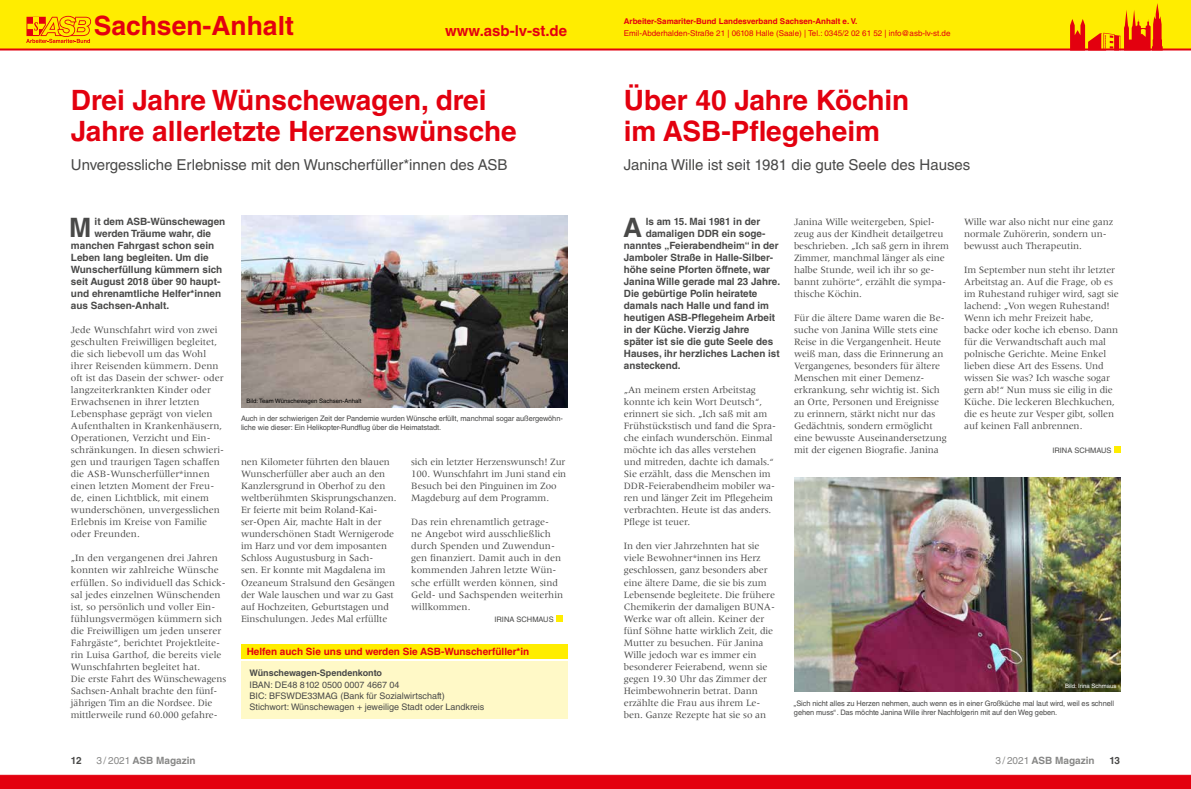
<style>
.page{position:relative;width:1191px;height:789px;background:#fff}
.page>*{position:absolute;margin:0;border:0;box-sizing:border-box;transform-origin:0 0}
.t1{font:700 28px/31px "Helvetica LT Std";color:#e3000f}
.t2{font:700 26.7px "Helvetica LT Std";color:#494948}
.t3{font:700 26.5px "Helvetica LT Std";color:#e3000f}
.t4{font:15px "Helvetica LT Std";color:#494948}
.t5{font:700 15px "Helvetica LT Std";color:#e3000f}
.t6{font:10px/12px "Meridien LT Std";letter-spacing:-.01em;color:#494948}
.t7{font:700 10px "Helvetica LT Std";color:#494948}
.t8{font:700 10px "Helvetica LT Std";color:#e3000f}
.t9{font:700 10px "Helvetica LT Std";color:#878786}
.t10{font:9px/11.4px "Helvetica LT Std";color:#494948}
.t11{font:700 9px "Helvetica LT Std";color:#494948}
.t12{font:8px "Helvetica LT Std";color:#e3000f}
.t13{font:700 8px "Helvetica LT Std";color:#e3000f}
.t14{font:7.5px/9px "Helvetica LT Std";letter-spacing:-.01em;color:#494948}
.t15{font:6px "Helvetica LT Std";color:#000}
.t16{font:6px "Helvetica LT Std";color:#fff}
.s1{font-weight:400}
</style>
<div class="page">
<div style="left:0;top:0;width:1191px;height:50px;background:#ffed00"></div>
<svg style="left:26px;top:16px;width:65px;height:27px"></svg>
<svg style="left:1070px;top:3px;width:92px;height:47px"></svg>
<div style="left:556px;top:614px;width:7px;height:7px;background:#ffed00"></div>
<div style="left:1114px;top:446px;width:6px;height:7px;background:#ffed00"></div>
<img style="left:241px;top:215px;width:326px;height:192px">
<img style="left:794px;top:477px;width:326px;height:214px">
<div style="left:241px;top:644px;width:326px;height:14px;background:#ffed00"></div>
<div style="left:241px;top:660px;width:326px;height:58px;background:#fff9c7"></div>
<svg style="left:0;top:774px;width:1191px;height:14px"></svg>
<h3 class="t3" style="left:94px;top:10px;width:201px">Sachsen-Anhalt</h3>
<h3 class="t5" style="left:445px;top:21px;width:123px">www.asb-lv-st.de</h3>
<p class="t13" style="left:624px;top:16px;width:235px">Arbeiter-Samariter-Bund Landesverband Sachsen-Anhalt e. V.</p>
<p class="t12" style="left:624px;top:28px;width:328px">Emil-Abderhalden-Straße 21 | 06108 Halle (Saale) | Tel.: 0345/2 02 61 52 | info@asb-lv-st.de</p>
<h1 class="t1" style="left:71px;top:84px;width:447px">Drei Jahre Wünschewagen, drei<br>Jahre allerletzte Herzenswünsche</h1>
<h1 class="t1" style="left:624px;top:84px;width:287px">Über 40 Jahre Köchin im ASB-Pflegeheim</h1>
<h3 class="t4" style="left:71px;top:156px;width:438px">Unvergessliche Erlebnisse mit den Wunscherfüller*innen des ASB</h3>
<h3 class="t4" style="left:624px;top:156px;width:348px">Janina Wille ist seit 1981 die gute Seele des Hauses</h3>
<h2 class="t2" style="left:69px;top:211px;width:24px">M</h2>
<p class="t7" style="left:95px;top:215px;width:132px">it dem ASB-Wünschewagen</p>
<p class="t7" style="left:95px;top:227px;width:118px">werden Träume wahr, die</p>
<p class="t7" style="left:71px;top:239px;width:145px">manchen Fahrgast schon sein</p>
<p class="t7" style="left:71px;top:251px;width:139px">Leben lang begleiten. Um die</p>
<p class="t7" style="left:71px;top:263px;width:153px">Wunscherfüllung kümmern sich</p>
<p class="t7" style="left:71px;top:275px;width:151px">seit August 2018 über 90 haupt-</p>
<p class="t7" style="left:71px;top:287px;width:152px">und ehrenamtliche Helfer*innen</p>
<p class="t7" style="left:71px;top:299px;width:100px">aus Sachsen-Anhalt.</p>
<p class="t6" style="left:71px;top:324px;width:155px">Jede Wunschfahrt wird von zwei geschulten Freiwilligen begleitet, die sich liebevoll um das Wohl ihrer Reisenden kümmern. Denn oft ist das Dasein der schwer- oder langzeiterkrankten Kinder oder<br>Erwachsenen in ihrer letzten<br>Lebensphase geprägt von vielen<br>Aufenthalten in Krankenhäusern,<br>Operationen, Verzicht und Ein&shy;schränkungen. In diesen schwieri&shy;gen und traurigen Tagen schaffen die ASB-Wunscherfüller*innen einen letzten Moment der Freu&shy;de, einen Lichtblick, mit einem wunderschönen, unvergesslichen<br>Erlebnis im Kreise von Familie oder Freunden.</p>
<p class="t6" style="left:71px;top:552px;width:157px">„In den vergangenen drei Jahren konnten wir zahlreiche Wünsche erfüllen. So individuell das Schick&shy;sal jedes einzelnen Wünschenden ist, so persönlich und voller Ein&shy;fühlungsvermögen kümmern sich die Freiwilligen um jeden unserer Fahrgäste“, berichtet Projektleite&shy;rin Luisa Garthof, die bereits viele Wunschfahrten begleitet hat.<br>Die erste Fahrt des Wünschewagens Sachsen-Anhalt brachte den fünf&shy;jährigen Tim an die Nordsee. Die mittlerweile rund 60.000 gefahre-</p>
<p class="t15" style="left:246px;top:397px;width:117px">Bild: Team Wünschewagen Sachsen-Anhalt</p>
<p class="t14" style="left:241px;top:413px;width:323px">Auch in der schwierigen Zeit der Pandemie wurden Wünsche erfüllt, manchmal sogar außergewöhn&shy;liche wie dieser: Ein Helikopter-Rundflug über die Heimatstadt.</p>
<p class="t6" style="left:241px;top:456px;width:157px">nen Kilometer führten den blauen<br>Wunscherfüller aber auch an den<br>Kanzlersgrund in Oberhof zu den weltberühmten Skisprungschanzen.<br>Er feierte mit beim Roland-Kai&shy;ser-Open Air, machte Halt in der wunderschönen Stadt Wernigerode im Harz und vor dem imposanten<br>Schloss Augustusburg in Sach-<br>sen. Er konnte mit Magdalena im<br>Ozeaneum Stralsund den Gesängen der Wale lauschen und war zu Gast auf Hochzeiten, Geburtstagen und<br>Einschulungen. Jedes Mal erfüllte</p>
<p class="t6" style="left:411px;top:456px;width:157px">sich ein letzter Herzenswunsch! Zur<br>100. Wunschfahrt im Juni stand ein<br>Besuch bei den Pinguinen im Zoo<br>Magdeburg auf dem Programm.</p>
<p class="t6" style="left:411px;top:516px;width:154px">Das rein ehrenamtlich getrage-<br>ne Angebot wird ausschließlich durch Spenden und Zuwendun&shy;gen finanziert. Damit auch in den kommenden Jahren letzte Wün&shy;sche erfüllt werden können, sind<br>Geld- und Sachspenden weiterhin willkommen.</p>
<p class="t14" style="left:494px;top:614px;width:61px">IRINA SCHMAUS</p>
<p class="t8" style="left:247px;top:645px;width:284px">Helfen auch Sie uns und werden Sie ASB-Wunscherfüller*in</p>
<p class="t11" style="left:249px;top:667px;width:134px">Wünschewagen-Spendenkonto</p>
<p class="t10" style="left:249px;top:678px;width:236px">IBAN: DE48 8102 0500 0007 4667 04<br>BIC: BFSWDE33MAG (Bank für Sozialwirtschaft)<br>Stichwort: Wünschewagen + jeweilige Stadt oder Landkreis</p>
<h2 class="t2" style="left:623px;top:211px;width:21px">A</h2>
<p class="t7" style="left:645px;top:215px;width:116px">ls am 15. Mai 1981 in der</p>
<p class="t7" style="left:645px;top:227px;width:121px">damaligen DDR ein soge-</p>
<p class="t7" style="left:624px;top:239px;width:156px">nanntes „Feierabendheim“ in der</p>
<p class="t7" style="left:624px;top:251px;width:151px">Jamboler Straße in Halle-Silber-</p>
<p class="t7" style="left:624px;top:263px;width:148px">höhe seine Pforten öffnete, war</p>
<p class="t7" style="left:624px;top:275px;width:158px">Janina Wille gerade mal 23 Jahre.</p>
<p class="t7" style="left:624px;top:287px;width:135px">Die gebürtige Polin heiratete</p>
<p class="t7" style="left:624px;top:299px;width:147px">damals nach Halle und fand im</p>
<p class="t7" style="left:624px;top:311px;width:153px">heutigen ASB-Pflegeheim Arbeit</p>
<p class="t7" style="left:624px;top:323px;width:127px">in der Küche. Vierzig Jahre</p>
<p class="t7" style="left:624px;top:335px;width:151px">später ist sie die gute Seele des</p>
<p class="t7" style="left:624px;top:347px;width:157px">Hauses, ihr herzliches Lachen ist</p>
<p class="t7" style="left:624px;top:359px;width:58px">ansteckend.</p>
<p class="t6" style="left:624px;top:384px;width:154px">„An meinem ersten Arbeitstag konnte ich kein Wort Deutsch“, erinnert sie sich. „Ich saß mit am<br>Frühstückstisch und fand die Spra&shy;che einfach wunderschön. Einmal möchte ich das alles verstehen und mitreden, dachte ich damals.“<br>Sie erzählt, dass die Menschen im<br>DDR-Feierabendheim mobiler wa&shy;ren und länger Zeit im Pflegeheim verbrachten. Heute ist das anders.<br>Pflege ist teuer.</p>
<p class="t6" style="left:624px;top:540px;width:153px">In den vier Jahrzehnten hat sie viele Bewohner*innen ins Herz geschlossen, ganz besonders aber eine ältere Dame, die sie bis zum<br>Lebensende begleitete. Die frühere<br>Chemikerin der damaligen BUNA-<br>Werke war oft allein. Keiner der fünf Söhne hatte wirklich Zeit, die<br>Mutter zu besuchen. Für Janina<br>Wille jedoch war es immer ein besonderer Feierabend, wenn sie gegen 19.30 Uhr das Zimmer der<br>Heimbewohnerin betrat. Dann erzählte die Frau aus ihrem Le&shy;ben. Ganze Rezepte hat sie so an</p>
<p class="t6" style="left:794px;top:216px;width:157px">Janina Wille weitergeben, Spiel&shy;zeug aus der Kindheit detailgetreu beschrieben. „Ich saß gern in ihrem<br>Zimmer, manchmal länger als eine halbe Stunde, weil ich ihr so ge&shy;bannt zuhörte“, erzählt die sympa&shy;thische Köchin.</p>
<p class="t6" style="left:794px;top:312px;width:154px">Für die ältere Dame waren die Be&shy;suche von Janina Wille stets eine Reise in die Vergangenheit. Heute weiß man, dass die Erinnerung an Vergangenes, besonders für ältere Menschen mit einer Demenz&shy;erkrankung, sehr wichtig ist. Sich an Orte, Personen und Ereignisse zu erinnern, stärkt nicht nur das Gedächtnis, sondern ermöglicht eine bewusste Auseinandersetzung mit der eigenen Biografie. Janina</p>
<p class="t6" style="left:964px;top:216px;width:150px">Wille war also nicht nur eine ganz normale Zuhörerin, sondern un&shy;bewusst auch Therapeutin.</p>
<p class="t6" style="left:964px;top:264px;width:156px">Im September nun steht ihr letzter<br>Arbeitstag an. Auf die Frage, ob es im Ruhestand ruhiger wird, sagt sie lachend: „Von wegen Ruhestand!<br>Wenn ich mehr Freizeit habe, backe oder koche ich ebenso. Dann für die Verwandtschaft auch mal polnische Gerichte. Meine Enkel lieben diese Art des Essens. Und wissen Sie was? Ich wasche sogar gern ab!“ Nun muss sie eilig in die<br>Küche. Die leckeren Blechkuchen, die es heute zur Vesper gibt, sollen auf keinen Fall anbrennen.</p>
<p class="t14" style="left:1052px;top:445px;width:61px">IRINA SCHMAUS</p>
<p class="t16" style="left:1065px;top:681px;width:53px">Bild: Irina Schmaus</p>
<p class="t14" style="left:794px;top:698px;width:321px">„Sich nicht alles zu Herzen nehmen, auch wenn es in einer Großküche mal laut wird, weil es schnell gehen muss“. Das möchte Janina Wille ihrer Nachfolgerin mit auf den Weg geben.</p>
<p class="t7" style="left:71px;top:753px;width:12px">12</p>
<p class="t9" style="left:96px;top:753px;width:101px"><span class="s1">3 / 2021</span> ASB Magazin</p>
<p class="t9" style="left:995px;top:753px;width:101px"><span class="s1">3 / 2021</span> ASB Magazin</p>
<p class="t7" style="left:1109px;top:753px;width:12px">13</p>
</div>
